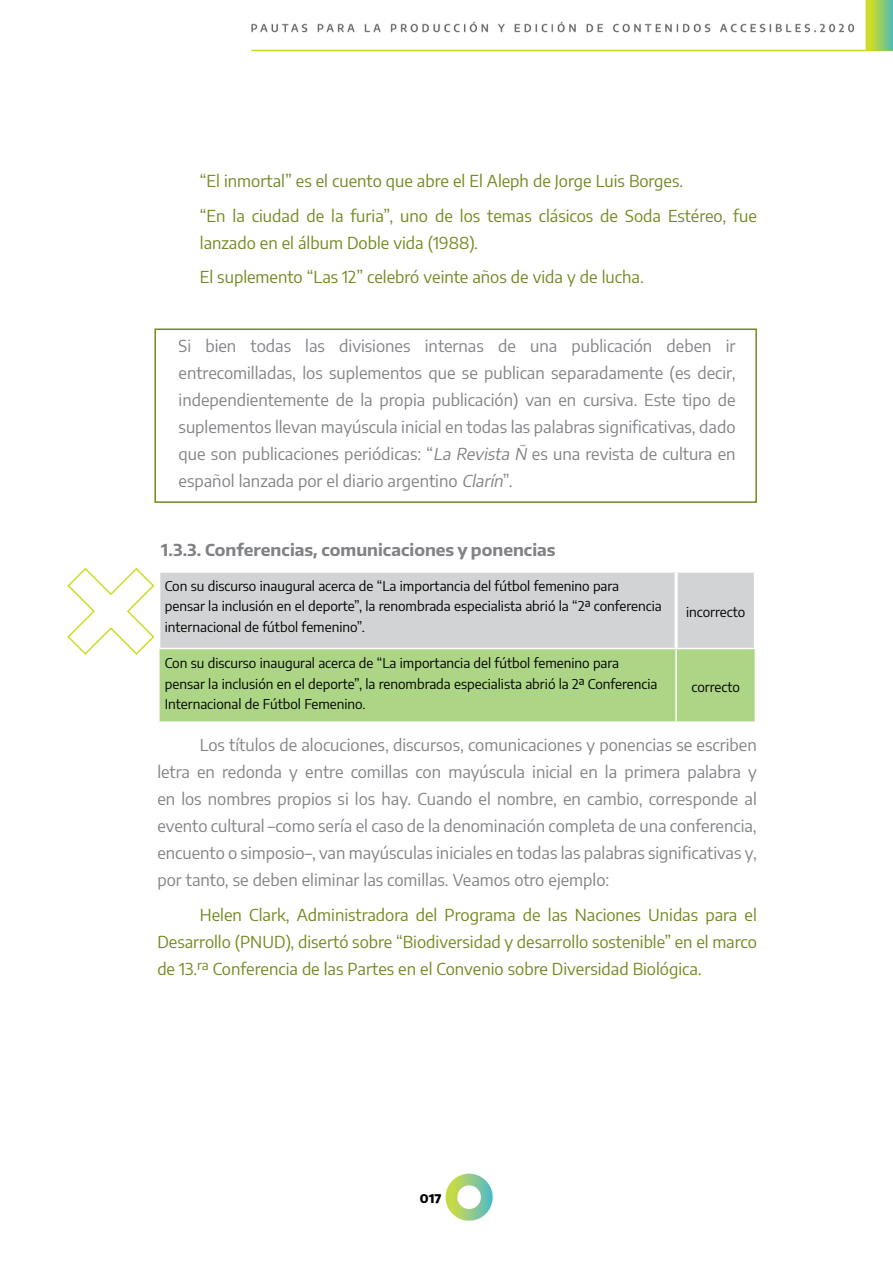
<style>
.page{position:relative;width:893px;height:1263px;background:#fff}
.page>*{position:absolute;margin:0;border:0;box-sizing:border-box;transform-origin:0 0}
.t1{font:16.5px/27px "Encode Sans";color:#808285;text-align:justify}
.t2{font:16.5px/27px "Encode Sans";color:#71891e}
.t3{font:700 16.5px "Encode Sans";color:#808285}
.t4{font:13.5px/20.2px "Encode Sans";color:#000}
.t5{font:800 12px "Encode Sans";color:#000}
.s1{font-style:italic}
</style>
<div class="page">
<img style="left:251px;top:0;width:641px;height:1221px">
<div style="left:338px;top:1153px;width:69px;height:63px;background:#fff"></div>
<svg style="left:446px;top:1174px;width:47px;height:46px"></svg>
<hr style="left:676px;top:570px;width:81px;height:3px;background:#fff">
<hr style="left:754px;top:573px;width:3px;height:75px;background:#fff">
<hr style="left:676px;top:648px;width:80px;height:1px;background:#fff">
<hr style="left:755px;top:649px;width:1px;height:72px;background:#fff">
<hr style="left:676px;top:721px;width:80px;height:2px;background:#fff">
<hr style="left:158px;top:721px;width:518px;height:2px;background:#fff">
<div style="left:154px;top:328px;width:603px;height:175px;border:2px solid #71891e"></div>
<svg style="left:67px;top:567px;width:688px;height:155px"></svg>
<p class="t2" style="left:200px;top:167px;width:485px">“El inmortal” es el cuento que abre el El Aleph de Jorge Luis Borges.</p>
<p class="t2" style="left:200px;top:201px;width:558px">“En la ciudad de la furia”, uno de los temas clásicos de Soda Estéreo, fue lanzado en el álbum Doble vida (1988).</p>
<p class="t2" style="left:200px;top:263px;width:445px">El suplemento “Las 12” celebró veinte años de vida y de lucha.</p>
<p class="t1" style="left:179px;top:332px;width:558px">Si bien todas las divisiones internas de una publicación deben ir entrecomilladas, los suplementos que se publican separadamente (es decir, independientemente de la propia publicación) van en cursiva. Este tipo de suplementos llevan mayúscula inicial en todas las palabras significativas, dado que son publicaciones periódicas: “<span class="s1">La Revista Ñ</span> es una revista de cultura en español lanzada por el diario argentino <span class="s1">Clarín</span>”.</p>
<p class="t3" style="left:161px;top:539px;width:396px">1.3.3. Conferencias, comunicaciones y ponencias</p>
<p class="t4" style="left:165px;top:575px;width:499px">Con su discurso inaugural acerca de “La importancia del fútbol femenino para pensar la inclusión en el deporte”, la renombrada especialista abrió la “2ª conferencia internacional de fútbol femenino”.</p>
<p class="t4" style="left:165px;top:653px;width:494px">Con su discurso inaugural acerca de “La importancia del fútbol femenino para pensar la inclusión en el deporte”, la renombrada especialista abrió la 2ª Conferencia<br>Internacional de Fútbol Femenino.</p>
<p class="t4" style="left:686px;top:601px;width:61px">incorrecto</p>
<p class="t4" style="left:692px;top:676px;width:50px">correcto</p>
<p class="t1" style="left:157px;top:731px;width:601px;text-indent:43px">Los títulos de alocuciones, discursos, comunicaciones y ponencias se escriben letra en redonda y entre comillas con mayúscula inicial en la primera palabra y en los nombres propios si los hay. Cuando el nombre, en cambio, corresponde al evento cultural –como sería el caso de la denominación completa de una conferencia, encuento o simposio–, van mayúsculas iniciales en todas las palabras significativas y, por tanto, se deben eliminar las comillas. Veamos otro ejemplo:</p>
<p class="t2" style="left:157px;top:900px;width:601px;text-align:justify;text-indent:43px">Helen Clark, Administradora del Programa de las Naciones Unidas para el Desarrollo (PNUD), disertó sobre “Biodiversidad y desarrollo sostenible” en el marco de 13.<sup>ra</sup> Conferencia de las Partes en el Convenio sobre Diversidad Biológica.</p>
<p class="t5" style="left:420px;top:1191px;width:23px">017</p>
</div>
